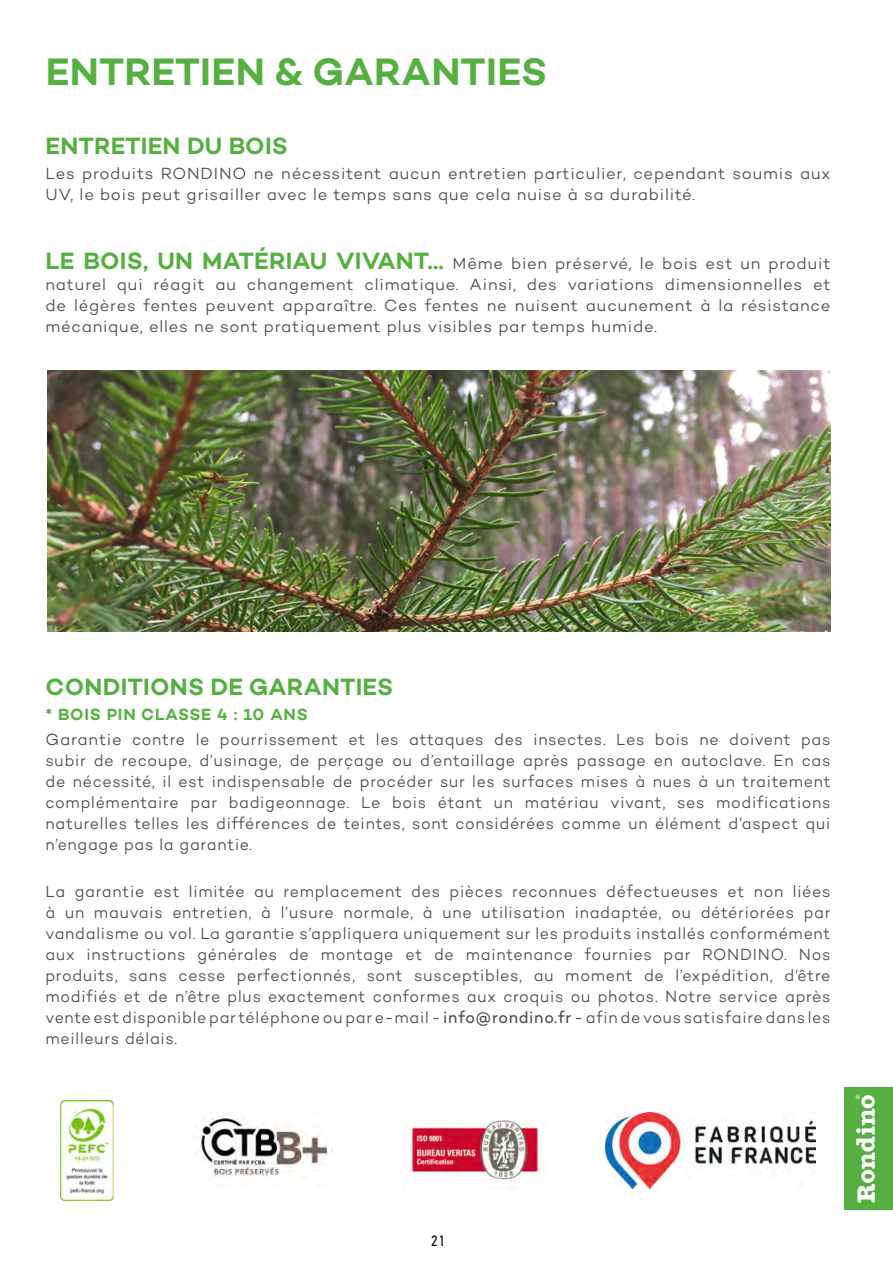
<style>
.page{position:relative;width:893px;height:1263px;background:#fff}
.page>*{position:absolute;margin:0;border:0;box-sizing:border-box;transform-origin:0 0}
.t1{font:600 39px "Campton";color:#55b041}
.t2{font:600 24px "Campton";letter-spacing:.01em;color:#55b041}
.t3{font:300 16.5px/21px "Campton";letter-spacing:.05em;color:#4a4a49;text-align:justify}
.t4{font:300 16.5px/21px "Campton";letter-spacing:.05em;color:#4a4a49;text-align:justify;scale:.96 1}
.t5{font:600 16.5px "Campton";letter-spacing:.05em;color:#55b041}
.t6{font:15px "PF Din Text Cond Pro";color:#000}
.s1{font-weight:600;font-size:24px;color:#55b041}
.s2{font-weight:400}
</style>
<div class="page">
<div style="left:844px;top:1087px;width:49px;height:123px;background:#55b041"></div>
<svg style="left:856px;top:1095px;width:19px;height:108px"></svg>
<img style="left:47px;top:371px;width:783px;height:260px">
<img style="left:61px;top:1100px;width:52px;height:101px">
<img style="left:196px;top:1115px;width:137px;height:63px">
<img style="left:410px;top:1119px;width:136px;height:70px">
<img style="left:605px;top:1113px;width:211px;height:75px">
<h1 class="t1" style="left:46px;top:47px;width:503px">ENTRETIEN &amp; GARANTIES</h1>
<h2 class="t2" style="left:46px;top:130px;width:244px">ENTRETIEN DU BOIS</h2>
<p class="t3" style="left:45px;top:163px;width:786px">Les produits RONDINO ne nécessitent aucun entretien particulier, cependant soumis aux<br>UV, le bois peut grisailler avec le temps sans que cela nuise à sa durabilité.</p>
<p class="t3" style="left:45px;top:253px;width:786px"><span class="s1">LE BOIS, UN MATÉRIAU VIVANT...</span> Même bien préservé, le bois est un produit naturel qui réagit au changement climatique. Ainsi, des variations dimensionnelles et de légères fentes peuvent apparaître. Ces fentes ne nuisent aucunement à la résistance mécanique, elles ne sont pratiquement plus visibles par temps humide.</p>
<h2 class="t2" style="left:46px;top:671px;width:349px">CONDITIONS DE GARANTIES</h2>
<p class="t5" style="left:45px;top:704px;width:264px">* BOIS PIN CLASSE 4 : 10 ANS</p>
<p class="t3" style="left:45px;top:729px;width:786px">Garantie contre le pourrissement et les attaques des insectes. Les bois ne doivent pas subir de recoupe, d’usinage, de perçage ou d’entaillage après passage en autoclave. En cas de nécessité, il est indispensable de procéder sur les surfaces mises à nues à un traitement complémentaire par badigeonnage. Le bois étant un matériau vivant, ses modifications naturelles telles les différences de teintes, sont considérées comme un élément d’aspect qui n’engage pas la garantie.</p>
<p class="t4" style="left:45px;top:880px;width:819px">La garantie est limitée au remplacement des pièces reconnues défectueuses et non liées à un mauvais entretien, à l’usure normale, à une utilisation inadaptée, ou détériorées par vandalisme ou vol. La garantie s’appliquera uniquement sur les produits installés conformément aux instructions générales de montage et de maintenance fournies par RONDINO. Nos produits, sans cesse perfectionnés, sont susceptibles, au moment de l’expédition, d’être modifiés et de n’être plus exactement conformes aux croquis ou photos. Notre service après vente est disponible par téléphone ou par e-mail - <span class="s2">info@rondino.fr</span> - afin de vous satisfaire dans les meilleurs délais.</p>
<p class="t6" style="left:431px;top:1232px;width:15px">21</p>
</div>
